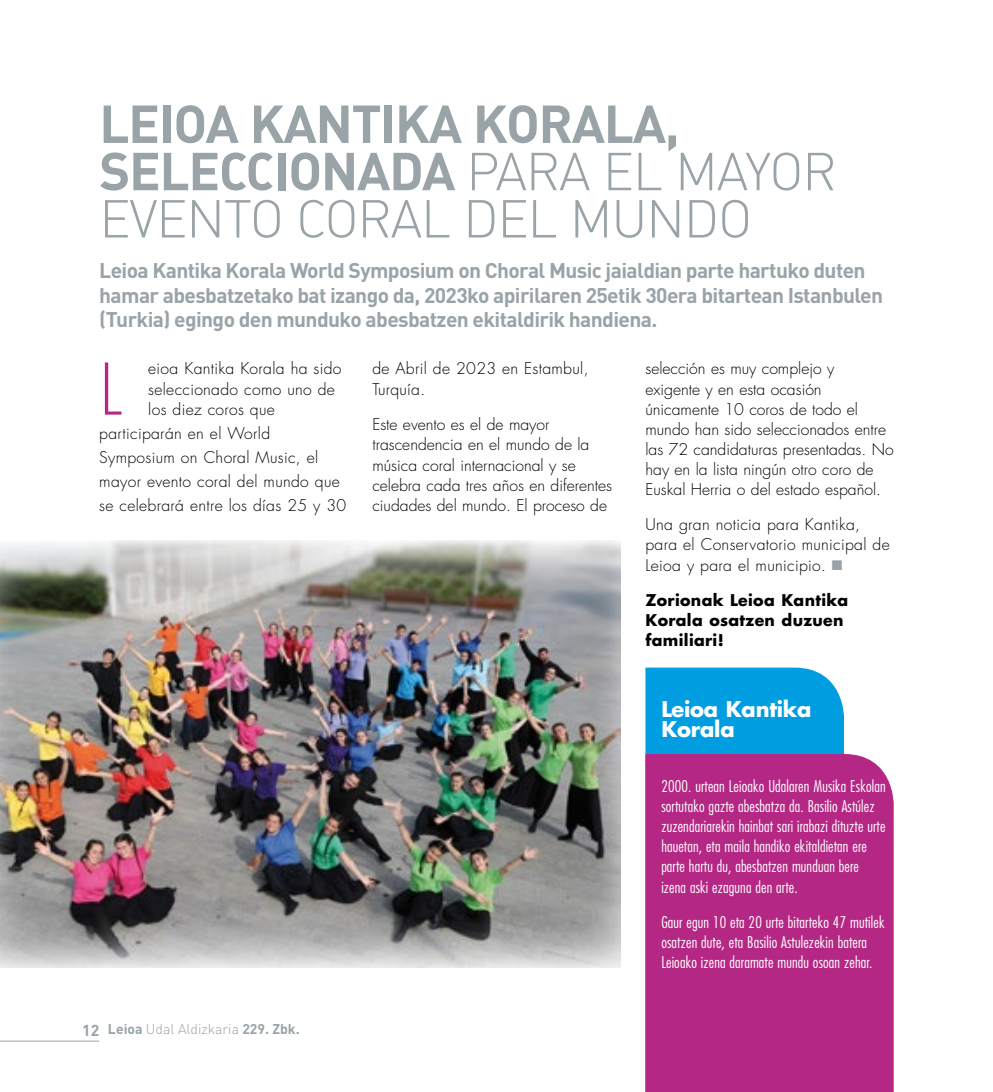
<style>
.page{position:relative;width:993px;height:1092px;background:#fff}
.page>*{position:absolute;margin:0;border:0;box-sizing:border-box;transform-origin:0 0}
.t1{font:300 69.12px "Futura";color:#b52784}
.t2{font:52.5px/47.2px "DIN Bold Alternate";letter-spacing:-.025em;color:#9aa3a8}
.t3{font:52.5px "DIN Light Alternate";letter-spacing:-.025em;color:#9aa3a8}
.t4{font:700 21px/24.5px "DIN";letter-spacing:-.03em;color:#9aa3a8}
.t5{font:700 21px/20.1px "Futura";letter-spacing:-.01em;color:#fff}
.t6{font:300 condensed 15.75px/20.1px "Futura";letter-spacing:.01em;color:#fff}
.t7{font:300 15.75px/20.1px "Futura";color:#000}
.t8{font:300 15.75px/20.1px "Futura";letter-spacing:.02em;color:#000}
.t9{font:700 15.75px/20.1px "Futura";letter-spacing:.02em;color:#000}
.t10{font:300 14px "DIN";color:#9aa3a8}
.s1{font-family:"DIN Light Alternate"}
.s2{font-weight:700;font-size:15.75px}
.s3{font-weight:700}
.s4{color:#9aa3a8}
</style>
<div class="page">
<hr style="left:0;top:1040px;width:99px;height:1px;background:#9aa3a8">
<div style="left:645px;top:667px;width:198px;height:87px;background:#009ee0"></div>
<div style="left:645px;top:754px;width:248px;height:337px;background:#b52784"></div>
<img style="left:0;top:540px;width:620px;height:427px">
<h2 class="t2" style="left:99px;top:98px;width:738px">LEIOA KANTIKA KORALA,<br>SELECCIONADA <span class="s1">PARA EL MAYOR</span></h2>
<h2 class="t3" style="left:99px;top:186px;width:654px">EVENTO CORAL DEL MUNDO</h2>
<p class="t4" style="left:99px;top:257px;width:785px">Leioa Kantika Korala World Symposium on Choral Music jaialdian parte hartuko duten hamar abesbatzetako bat izango da, 2023ko apirilaren 25etik 30era bitartean Istanbulen (Turkia) egingo den munduko abesbatzen ekitaldirik handiena.</p>
<h1 class="t1" style="left:99px;top:347px;width:24px">L</h1>
<p class="t8" style="left:148px;top:359px;width:195px">eioa Kantika Korala ha sido seleccionado como uno de los diez coros que</p>
<p class="t8" style="left:99px;top:421px;width:248px;line-height:24.2px">participarán en el World<br>Symposium on Choral Music, el mayor evento coral del mundo que se celebrará entre los días 25 y 30</p>
<p class="t8" style="left:372px;top:359px;width:217px">de Abril de 2023 en Estambul,<br>Turquía.</p>
<p class="t7" style="left:372px;top:414px;width:241px">Este evento es el de mayor trascendencia en el mundo de la música coral internacional y se celebra cada tres años en diferentes ciudades del mundo. El proceso de</p>
<p class="t10" style="left:82px;top:1020px;width:219px"><span class="s2">12</span> <span class="s3">Leioa</span> Udal Aldizkaria <span class="s3">229. Zbk.</span></p>
<p class="t7" style="left:645px;top:359px;width:250px">selección es muy complejo y<br>exigente y en esta ocasión únicamente 10 coros de todo el mundo han sido seleccionados entre las 72 candidaturas presentadas. No hay en la lista ningún otro coro de<br>Euskal Herria o del estado español.</p>
<p class="t8" style="left:645px;top:515px;width:246px">Una gran noticia para Kantika, para el Conservatorio municipal de<br>Leioa y para el municipio. <span class="s4">■</span></p>
<p class="t9" style="left:645px;top:589px;width:204px">Zorionak Leioa Kantika<br>Korala osatzen duzuen familiari!</p>
<h3 class="t5" style="left:661px;top:698px;width:151px">Leioa Kantika<br>Korala</h3>
<p class="t6" style="left:661px;top:776px;width:226px">2000. urtean Leioako Udalaren Musika Eskolan sortutako gazte abesbatza da. Basilio Astúlez zuzendariarekin hainbat sari irabazi dituzte urte hauetan, eta maila handiko ekitaldietan ere parte hartu du, abesbatzen munduan bere izena aski ezaguna den arte.</p>
<p class="t6" style="left:661px;top:911px;width:225px">Gaur egun 10 eta 20 urte bitarteko 47 mutilek osatzen dute, eta Basilio Astulezekin batera<br>Leioako izena daramate mundu osoan zehar.</p>
</div>
